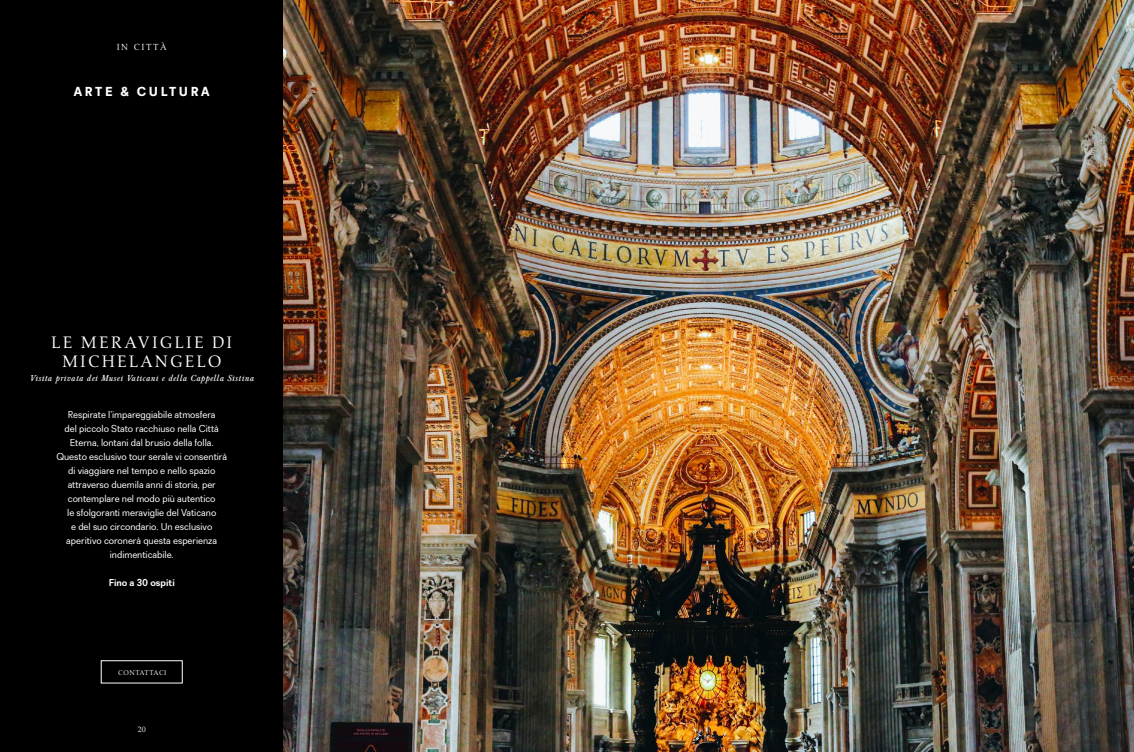
<style>
.page{position:relative;width:1134px;height:752px;background:#fff}
.page>*{position:absolute;margin:0;border:0;box-sizing:border-box;transform-origin:0 0}
.t1{font:17px/19px "Aldus";letter-spacing:.13em;color:#fff;text-align:center}
.t2{font:800 13px "Recta";letter-spacing:.2em;color:#fff}
.t3{font:10px/14px "Recta";color:#fff;text-align:center}
.t4{font:700 10px "Recta";color:#fff}
.t5{font:italic 9px "Baskervald ADF Std";letter-spacing:.04em;color:#fff}
.t6{font:9px "Aldus";letter-spacing:.18em;color:#fff}
.t7{font:8px "Aldus";color:#fff}
.t8{font:7px "Aldus";letter-spacing:.07em;color:#fff}
</style>
<div class="page">
<div style="left:0;top:0;width:283px;height:751px;background:#000"></div>
<img style="left:283px;top:0;width:851px;height:751px">
<div style="left:101px;top:660px;width:82px;height:23px;border:1px solid #fff"></div>
<p class="t6" style="left:117px;top:42px;width:52px">IN CITTÀ</p>
<h2 class="t2" style="left:74px;top:83px;width:137px">ARTE &amp; CULTURA</h2>
<h1 class="t1" style="left:51px;top:333px;width:183px">LE MERAVIGLIE DI<br>MICHELANGELO</h1>
<p class="t5" style="left:30px;top:373px;width:226px">Visita privata dei Musei Vaticani e della Cappella Sistina</p>
<p class="t3" style="left:56px;top:407px;width:172px">Respirate l’impareggiabile atmosfera<br>del piccolo Stato racchiuso nella Città Eterna, lontani dal brusio della folla.<br>Questo esclusivo tour serale vi consentirà di viaggiare nel tempo e nello spazio attraverso duemila anni di storia, per contemplare nel modo più autentico<br>le sfolgoranti meraviglie del Vaticano<br>e del suo circondario. Un esclusivo aperitivo coronerà questa esperienza indimenticabile.</p>
<p class="t4" style="left:109px;top:576px;width:68px">Fino a 30 ospiti</p>
<p class="t8" style="left:118px;top:668px;width:50px">CONTATTACI</p>
<p class="t7" style="left:138px;top:724px;width:9px">20</p>
</div>
